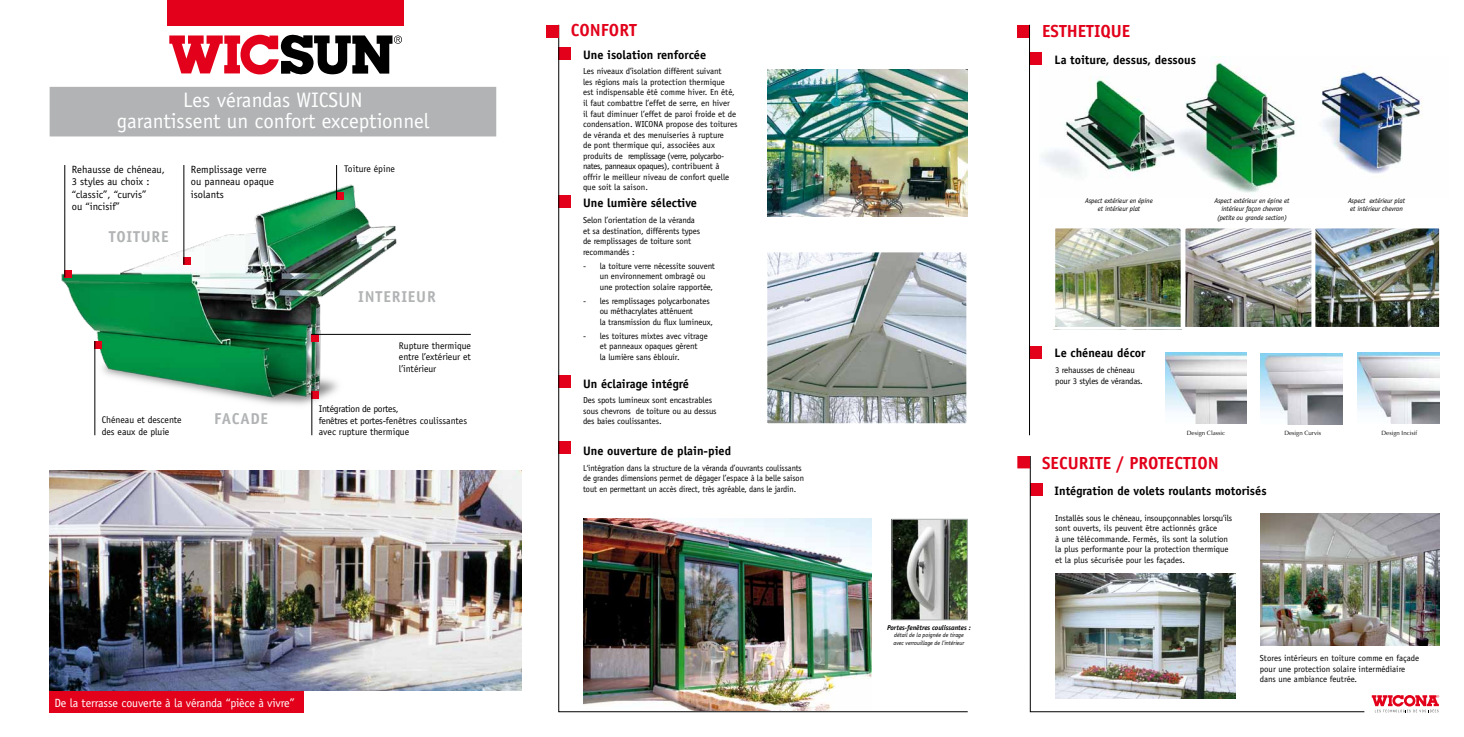
<style>
.page{position:relative;width:1464px;height:737px;background:#fff}
.page>*{position:absolute;margin:0;border:0;box-sizing:border-box;transform-origin:0 0}
.t1{font:21px/21px "Officina Sans Std";color:#fff;text-align:center}
.t2{font:700 17.5px "Officina Sans Std";color:#e2001a}
.t3{font:700 15.75px "Officina Sans Std";letter-spacing:.05em;color:#b1b3b4}
.t4{font:700 12.25px "Officina Sans Std";color:#000}
.t5{font:11.9px "Officina Sans Std";letter-spacing:-.01em;color:#fff}
.t6{font:10.5px/12.6px "Officina Sans Std";color:#000}
.t7{font:9.62px/11.5px "Officina Sans Std";color:#000}
.t8{font:9.62px/11.5px "Officina Sans Std";letter-spacing:-.02em;color:#000}
.t9{font:8.75px/10.5px "Officina Sans Std";letter-spacing:-.01em;color:#000}
.t10{font:8.75px/10.5px "Officina Sans Std";letter-spacing:-.01em;color:#000;scale:.95 1}
.t11{font:italic 7px/8.4px "Officina Sans Std";letter-spacing:-.01em;color:#000;text-align:center}
.t12{font:italic 700 7px "Officina Sans Std";letter-spacing:-.01em;color:#000}
.t13{font:italic 6.12px/7.4px "Officina Sans Std";letter-spacing:-.01em;color:#000}
.t14{font:6.12px "Optima LT Std";color:#000}
</style>
<div class="page">
<img style="left:1041px;top:56px;width:382px;height:137px">
<svg style="left:1029px;top:456px;width:336px;height:256px"></svg>
<img style="left:558px;top:24px;width:410px;height:688px">
<img style="left:50px;top:470px;width:471px;height:220px">
<div style="left:546px;top:25px;width:12px;height:12px;background:#e2001a"></div>
<div style="left:167px;top:0;width:237px;height:25px;background:#e2001a"></div>
<svg style="left:169px;top:34px;width:233px;height:41px"></svg>
<div style="left:1017px;top:25px;width:12px;height:12px;background:#e2001a"></div>
<div style="left:1017px;top:456px;width:13px;height:12px;background:#e2001a"></div>
<img style="left:1056px;top:230px;width:123px;height:95px">
<div style="left:1052px;top:226px;width:131px;height:103px;border:3px solid #fff"></div>
<div style="left:50px;top:87px;width:446px;height:49px;background:#b1b3b4"></div>
<img style="left:768px;top:254px;width:197px;height:168px">
<div style="left:764px;top:250px;width:205px;height:176px;border:3px solid #fff"></div>
<div style="left:50px;top:690px;width:254px;height:22px;background:#e2001a"></div>
<img style="left:61px;top:167px;width:350px;height:251px">
<div style="left:184px;top:257px;width:7px;height:7px;background:#e2001a"></div>
<hr style="left:184px;top:165px;width:1px;height:99px;background:#000">
<svg style="left:337px;top:192px;width:7px;height:7px"></svg>
<hr style="left:336px;top:165px;width:1px;height:34px;background:#000">
<div style="left:95px;top:341px;width:7px;height:7px;background:#e2001a"></div>
<hr style="left:95px;top:341px;width:1px;height:94px;background:#000">
<div style="left:311px;top:334px;width:8px;height:7px;background:#e2001a"></div>
<hr style="left:311px;top:334px;width:160px;height:1px;background:#000">
<svg style="left:334px;top:290px;width:77px;height:24px"></svg>
<div style="left:65px;top:270px;width:7px;height:7px;background:#e2001a"></div>
<hr style="left:65px;top:165px;width:1px;height:112px;background:#000">
<div style="left:312px;top:391px;width:7px;height:8px;background:#e2001a"></div>
<hr style="left:311px;top:391px;width:1px;height:44px;background:#000">
<img style="left:893px;top:521px;width:72px;height:97px">
<div style="left:891px;top:519px;width:76px;height:101px;border:1px solid #b1b3b4"></div>
<div style="left:1029px;top:53px;width:13px;height:12px;background:#e2001a"></div>
<img style="left:1186px;top:230px;width:123px;height:95px">
<div style="left:1182px;top:226px;width:131px;height:103px;border:3px solid #fff"></div>
<img style="left:1316px;top:230px;width:121px;height:95px">
<div style="left:1312px;top:226px;width:129px;height:103px;border:3px solid #fff"></div>
<div style="left:1029px;top:346px;width:13px;height:12px;background:#e2001a"></div>
<img style="left:1055px;top:573px;width:180px;height:125px">
<img style="left:1260px;top:513px;width:179px;height:132px">
<hr style="left:1029px;top:25px;width:1px;height:410px;background:#000">
<img style="left:1165px;top:352px;width:81px;height:72px">
<img style="left:1260px;top:353px;width:82px;height:71px">
<img style="left:1357px;top:352px;width:82px;height:72px">
<img style="left:767px;top:70px;width:200px;height:146px">
<svg style="left:1371px;top:695px;width:68px;height:17px"></svg>
<h1 class="t1" style="left:117px;top:89px;width:314px">Les vérandas WICSUN<br>garantissent un confort exceptionnel</h1>
<p class="t6" style="left:72px;top:163px;width:94px">Rehausse de chéneau,<br>3 styles au choix : “classic”, “curvis”<br>ou “incisif”</p>
<h3 class="t3" style="left:109px;top:227px;width:61px">TOITURE</h3>
<p class="t6" style="left:191px;top:163px;width:85px">Remplissage verre ou panneau opaque isolants</p>
<p class="t7" style="left:344px;top:163px;width:52px">Toiture épine</p>
<p class="t7" style="left:102px;top:414px;width:81px">Chéneau et descente des eaux de pluie</p>
<h3 class="t3" style="left:214px;top:408px;width:55px">FACADE</h3>
<h3 class="t3" style="left:358px;top:286px;width:79px">INTERIEUR</h3>
<p class="t7" style="left:399px;top:339px;width:74px;text-align:justify">Rupture thermique entre l’extérieur et l’intérieur</p>
<p class="t8" style="left:319px;top:403px;width:150px">Intégration de portes,<br>fenêtres et portes-fenêtres coulissantes avec rupture thermique</p>
<h3 class="t5" style="left:54px;top:695px;width:241px">De la terrasse couverte à la véranda “pièce à vivre”</h3>
<h2 class="t2" style="left:570px;top:19px;width:68px">CONFORT</h2>
<h2 class="t2" style="left:1042px;top:21px;width:90px">ESTHETIQUE</h2>
<h3 class="t4" style="left:583px;top:47px;width:124px">Une isolation renforcée</h3>
<p class="t9" style="left:583px;top:66px;width:156px">Les niveaux d’isolation diffèrent suivant<br>les régions mais la protection thermique<br>est indispensable été comme hiver. En été, il faut combattre l’effet de serre, en hiver<br>il faut diminuer l’effet de paroi froide et de condensation. WICONA propose des toitures de véranda et des menuiseries à rupture<br>de pont thermique qui, associées aux produits de remplissage (verre, polycarbo&shy;nates, panneaux opaques), contribuent à offrir le meilleur niveau de confort quelle que soit la saison.</p>
<h3 class="t4" style="left:583px;top:195px;width:115px">Une lumière sélective</h3>
<p class="t9" style="left:583px;top:215px;width:119px">Selon l’orientation de la véranda et sa destination, différents types de remplissages de toiture sont recommandés :</p>
<p class="t9" style="left:599px;top:260px;width:117px;text-indent:-17px">- la toiture verre nécessite souvent un environnement ombragé ou une protection solaire rapportée,</p>
<p class="t9" style="left:599px;top:295px;width:115px;text-indent:-17px">- les remplissages polycarbonates ou méthacrylates atténuent<br>la transmission du flux lumineux,</p>
<p class="t9" style="left:599px;top:330px;width:109px;text-indent:-17px">- les toitures mixtes avec vitrage et panneaux opaques gèrent<br>la lumière sans éblouir.</p>
<h3 class="t4" style="left:583px;top:376px;width:107px">Un éclairage intégré</h3>
<p class="t9" style="left:583px;top:395px;width:135px">Des spots lumineux sont encastrables sous chevrons de toiture ou au dessus des baies coulissantes.</p>
<h3 class="t4" style="left:583px;top:443px;width:149px">Une ouverture de plain-pied</h3>
<p class="t10" style="left:583px;top:462px;width:234px">L‘intégration dans la structure de la véranda d’ouvrants coulissants de grandes dimensions permet de dégager l’espace à la belle saison tout en permettant un accès direct, très agréable, dans le jardin.</p>
<p class="t12" style="left:887px;top:623px;width:85px">Portes-fenêtres coulissantes :</p>
<p class="t13" style="left:893px;top:631px;width:72px">détail de la poignée de tirage avec verrouillage de l’intérieur</p>
<h3 class="t4" style="left:1054px;top:52px;width:143px">La toiture, dessus, dessous</h3>
<p class="t11" style="left:1085px;top:196px;width:69px">Aspect extérieur en épine et intérieur plat</p>
<p class="t11" style="left:1214px;top:196px;width:76px">Aspect extérieur en épine et intérieur façon chevron (petite ou grande section)</p>
<p class="t11" style="left:1347px;top:196px;width:59px">Aspect extérieur plat et intérieur chevron</p>
<h3 class="t4" style="left:1054px;top:345px;width:92px">Le chéneau décor</h3>
<p class="t9" style="left:1055px;top:365px;width:89px">3 rehausses de chéneau pour 3 styles de vérandas.</p>
<p class="t14" style="left:1186px;top:429px;width:40px">Design Classic</p>
<p class="t14" style="left:1284px;top:429px;width:38px">Design Curvis</p>
<p class="t14" style="left:1381px;top:429px;width:37px">Design Incisif</p>
<h2 class="t2" style="left:1042px;top:452px;width:178px">SECURITE / PROTECTION</h2>
<h3 class="t4" style="left:1054px;top:483px;width:213px">Intégration de volets roulants motorisés</h3>
<p class="t9" style="left:1055px;top:513px;width:179px">Installés sous le chéneau, insoupçonnables lorsqu’ils sont ouverts, ils peuvent être actionnés grâce<br>à une télécommande. Fermés, ils sont la solution la plus performante pour la protection thermique et la plus sécurisée pour les façades.</p>
<p class="t9" style="left:1259px;top:653px;width:161px">Stores intérieurs en toiture comme en façade pour une protection solaire intermédiaire dans une ambiance feutrée.</p>
</div>
